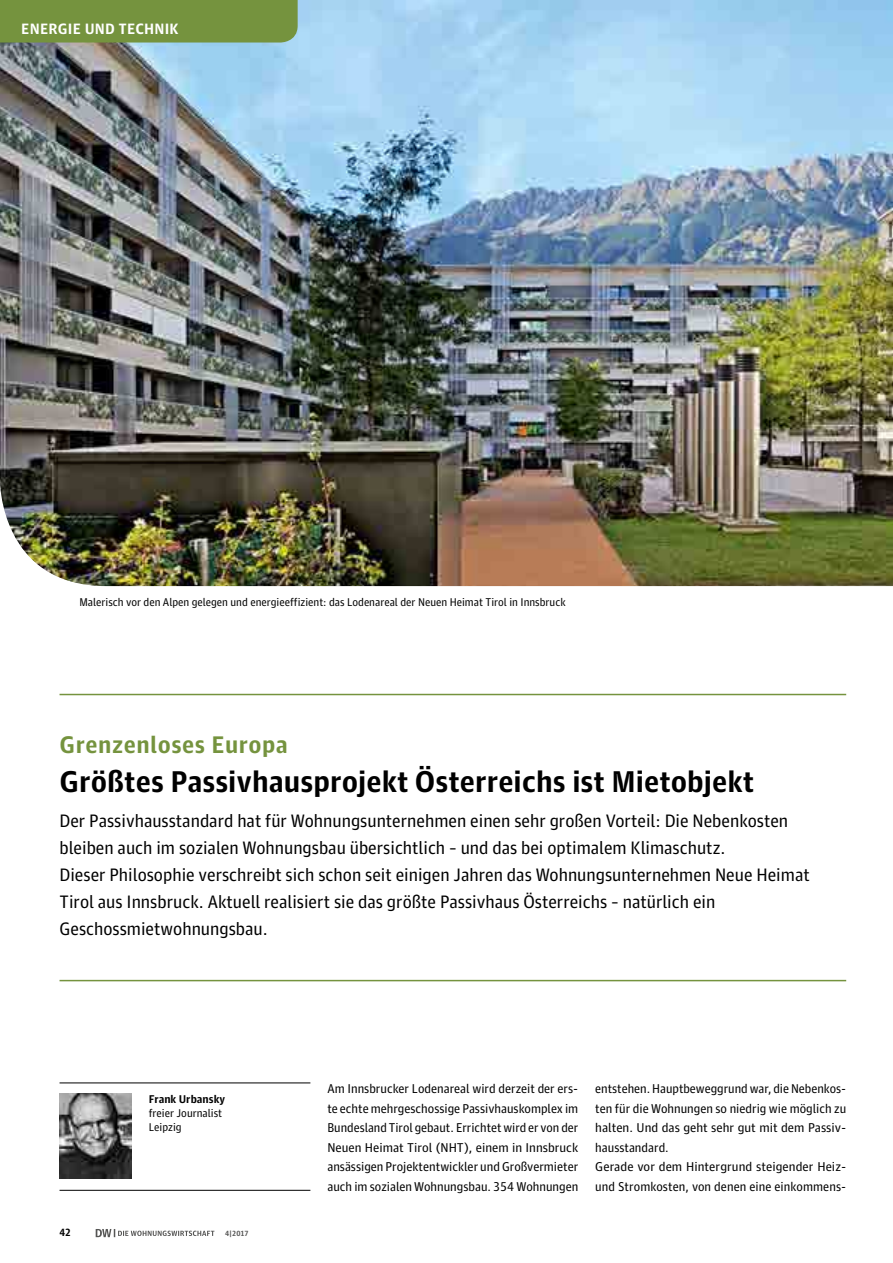
<style>
.page{position:relative;width:893px;height:1263px;background:#fff}
.page>*{position:absolute;margin:0;border:0;box-sizing:border-box;transform-origin:0 0}
.t1{font:700 30px "Guardian Agate Sans 1";color:#000}
.t2{font:700 24px "Guardian Agate Sans 1";letter-spacing:.02em;color:#75933e}
.t3{font:18px/27px "Guardian Agate Sans 1";color:#000}
.t4{font:700 15px "Guardian Agate Sans 1";letter-spacing:.01em;color:#fff}
.t5{font:12.75px/19.5px "Guardian Agate Sans 1";color:#000;text-align:justify}
.t6{font:11.25px/14.2px "Guardian Agate Sans 1";color:#000}
.t7{font:700 11.25px "Guardian Agate Sans 1";color:#000}
.t8{font:700 10.5px "Guardian Agate Sans 1";color:#000}
.t9{font:700 7.5px "Guardian Agate Sans 1";color:#565655}
</style>
<div class="page">
<svg style="left:96px;top:1229px;width:118px;height:8px"></svg>
<img style="left:0;top:0;width:893px;height:586px">
<hr style="left:60px;top:694px;width:786px;height:1px;background:#75933e">
<hr style="left:60px;top:980px;width:786px;height:1px;background:#75933e">
<img style="left:60px;top:1093px;width:72px;height:85px">
<hr style="left:60px;top:1190px;width:250px;height:1px;background:#000">
<hr style="left:60px;top:1082px;width:250px;height:1px;background:#000">
<div style="left:0;top:0;width:298px;height:43px;background:#75933e"></div>
<p class="t4" style="left:21px;top:18px;width:159px">ENERGIE UND TECHNIK</p>
<p class="t6" style="left:79px;top:594px;width:488px">Malerisch vor den Alpen gelegen und energieeffizient: das Lodenareal der Neuen Heimat Tirol in Innsbruck</p>
<h2 class="t2" style="left:60px;top:728px;width:230px">Grenzenloses Europa</h2>
<h1 class="t1" style="left:60px;top:761px;width:696px">Größtes Passivhausprojekt Österreichs ist Mietobjekt</h1>
<p class="t3" style="left:60px;top:806px;width:752px">Der Passivhausstandard hat für Wohnungsunternehmen einen sehr großen Vorteil: Die Nebenkosten bleiben auch im sozialen Wohnungsbau übersichtlich – und das bei optimalem Klimaschutz.<br>Dieser Philosophie verschreibt sich schon seit einigen Jahren das Wohnungsunternehmen Neue Heimat Tirol aus Innsbruck. Aktuell realisiert sie das größte Passivhaus Österreichs – natürlich ein Geschossmietwohnungsbau.</p>
<p class="t7" style="left:149px;top:1091px;width:78px">Frank Urbansky</p>
<p class="t6" style="left:149px;top:1105px;width:75px">freier Journalist<br>Leipzig</p>
<p class="t8" style="left:60px;top:1225px;width:13px">42</p>
<p class="t9" style="left:225px;top:1228px;width:25px">4 | 2017</p>
<p class="t5" style="left:327px;top:1078px;width:252px">Am Innsbrucker Lodenareal wird derzeit der ers&shy;te echte mehrgeschossige Passivhauskomplex im Bundesland Tirol gebaut. Errichtet wird er von der Neuen Heimat Tirol (NHT), einem in Innsbruck ansässigen Projektentwickler und Großvermieter auch im sozialen Wohnungsbau. 354 Wohnungen</p>
<p class="t5" style="left:595px;top:1078px;width:252px;text-align:left">entstehen. Hauptbeweggrund war, die Nebenkos&shy;ten für die Wohnungen so niedrig wie möglich zu halten. Und das geht sehr gut mit dem Passiv&shy;hausstandard.<br>Gerade vor dem Hintergrund steigender Heiz&shy;und Stromkosten, von denen eine einkommens-</p>
</div>
